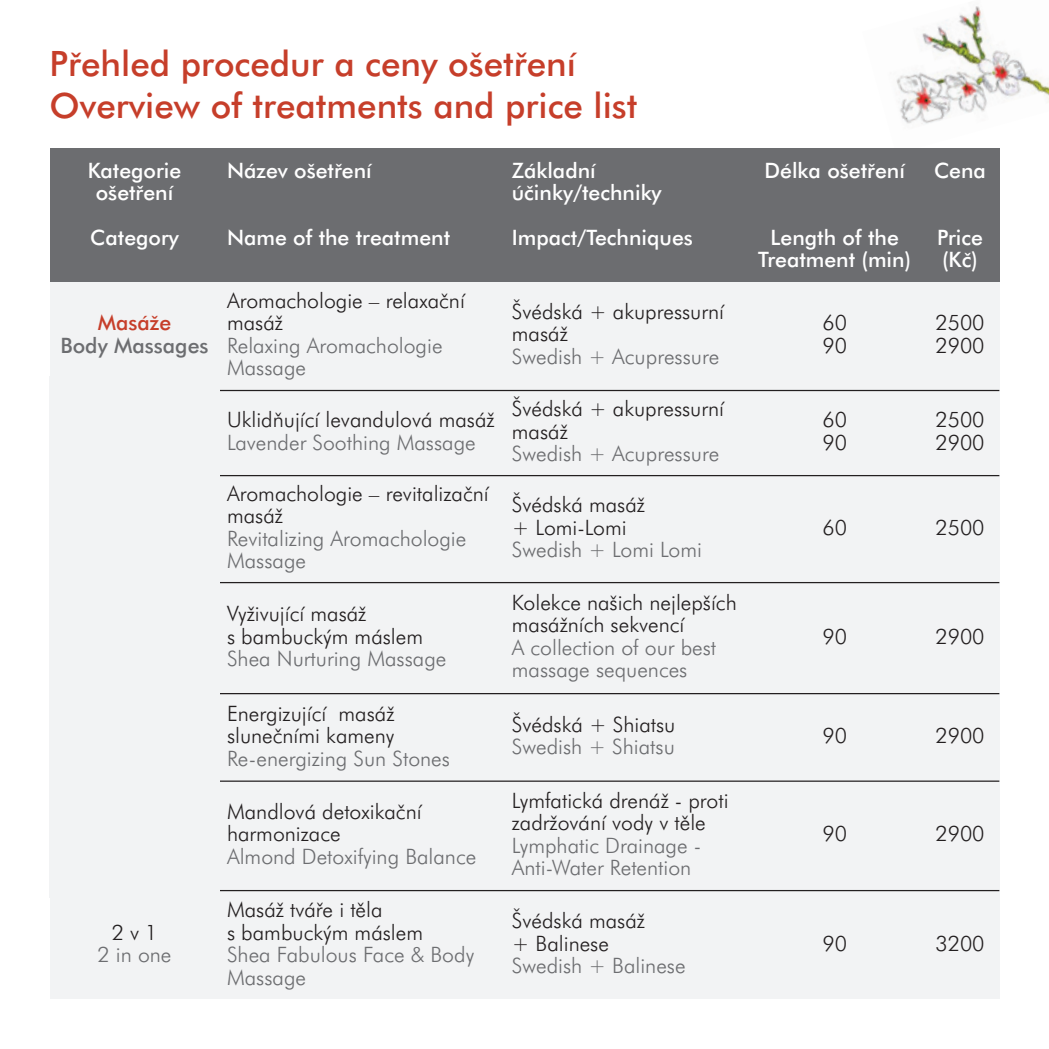
<style>
.page{position:relative;width:1049px;height:1049px;background:#fff}
.page>*{position:absolute;margin:0;border:0;box-sizing:border-box;transform-origin:0 0}
.t1{font:35px/42px "Futura Md AT";color:#c63e2a}
.t2{font:21.25px/22.5px "Futura Lt AT";color:#231f20}
.t3{font:21.25px/22.5px "Futura Lt AT";color:#6c6d70}
.t4{font:21.25px/22.5px "Futura Md AT";color:#fff;text-align:center}
.t5{font:21.25px "Futura Md AT";color:#6c6d70}
.t6{font:21.25px "Futura Md AT";color:#c63e2a}
</style>
<div class="page">
<img style="left:862px;top:6px;width:187px;height:148px">
<div style="left:50px;top:149px;width:169px;height:67px;background:#6c6d70"></div>
<div style="left:219px;top:149px;width:285px;height:67px;background:#6c6d70"></div>
<div style="left:504px;top:149px;width:245px;height:67px;background:#6c6d70"></div>
<div style="left:749px;top:149px;width:172px;height:67px;background:#6c6d70"></div>
<div style="left:921px;top:149px;width:78px;height:67px;background:#6c6d70"></div>
<div style="left:50px;top:216px;width:169px;height:66px;background:#6c6d70"></div>
<div style="left:219px;top:216px;width:285px;height:66px;background:#6c6d70"></div>
<div style="left:504px;top:216px;width:245px;height:66px;background:#6c6d70"></div>
<div style="left:749px;top:216px;width:172px;height:66px;background:#6c6d70"></div>
<div style="left:921px;top:216px;width:78px;height:66px;background:#6c6d70"></div>
<div style="left:50px;top:282px;width:169px;height:108px;background:#f2f3f4"></div>
<div style="left:219px;top:282px;width:285px;height:108px;background:#f2f3f4"></div>
<div style="left:504px;top:282px;width:245px;height:108px;background:#f2f3f4"></div>
<div style="left:749px;top:282px;width:172px;height:108px;background:#f2f3f4"></div>
<div style="left:921px;top:282px;width:78px;height:108px;background:#f2f3f4"></div>
<div style="left:50px;top:390px;width:454px;height:86px;background:#f2f3f4"></div>
<div style="left:504px;top:390px;width:245px;height:86px;background:#f2f3f4"></div>
<div style="left:749px;top:390px;width:172px;height:86px;background:#f2f3f4"></div>
<div style="left:921px;top:390px;width:78px;height:86px;background:#f2f3f4"></div>
<div style="left:50px;top:476px;width:454px;height:107px;background:#f2f3f4"></div>
<div style="left:504px;top:476px;width:245px;height:107px;background:#f2f3f4"></div>
<div style="left:749px;top:476px;width:172px;height:107px;background:#f2f3f4"></div>
<div style="left:921px;top:476px;width:78px;height:107px;background:#f2f3f4"></div>
<div style="left:50px;top:583px;width:454px;height:111px;background:#f2f3f4"></div>
<div style="left:504px;top:583px;width:245px;height:111px;background:#f2f3f4"></div>
<div style="left:749px;top:583px;width:172px;height:111px;background:#f2f3f4"></div>
<div style="left:921px;top:583px;width:78px;height:111px;background:#f2f3f4"></div>
<div style="left:50px;top:694px;width:454px;height:87px;background:#f2f3f4"></div>
<div style="left:504px;top:694px;width:245px;height:87px;background:#f2f3f4"></div>
<div style="left:749px;top:694px;width:172px;height:87px;background:#f2f3f4"></div>
<div style="left:921px;top:694px;width:78px;height:87px;background:#f2f3f4"></div>
<div style="left:50px;top:781px;width:454px;height:109px;background:#f2f3f4"></div>
<div style="left:504px;top:781px;width:245px;height:109px;background:#f2f3f4"></div>
<div style="left:749px;top:781px;width:172px;height:109px;background:#f2f3f4"></div>
<div style="left:921px;top:781px;width:78px;height:109px;background:#f2f3f4"></div>
<div style="left:50px;top:890px;width:169px;height:109px;background:#f2f3f4"></div>
<div style="left:219px;top:890px;width:285px;height:109px;background:#f2f3f4"></div>
<div style="left:504px;top:890px;width:245px;height:109px;background:#f2f3f4"></div>
<div style="left:749px;top:890px;width:172px;height:109px;background:#f2f3f4"></div>
<div style="left:921px;top:890px;width:78px;height:109px;background:#f2f3f4"></div>
<hr style="left:50px;top:390px;width:949px;height:1px;background:#231f20">
<hr style="left:50px;top:475px;width:949px;height:1px;background:#231f20">
<hr style="left:50px;top:582px;width:949px;height:1px;background:#231f20">
<hr style="left:50px;top:693px;width:949px;height:1px;background:#231f20">
<hr style="left:50px;top:780px;width:949px;height:2px;background:#231f20">
<hr style="left:50px;top:890px;width:949px;height:1px;background:#231f20">
<div style="left:50px;top:377px;width:170px;height:521px;background:#f2f3f4"></div>
<h1 class="t1" style="left:50px;top:46px;width:589px">Přehled procedur a ceny ošetření<br>Overview of treatments and price list</h1>
<p class="t4" style="left:88px;top:161px;width:95px">Kategorie ošetření</p>
<p class="t4" style="left:227px;top:161px;width:146px">Název ošetření</p>
<p class="t4" style="left:512px;top:161px;width:151px;text-align:left">Základní účinky/techniky</p>
<p class="t4" style="left:764px;top:161px;width:142px">Délka ošetření</p>
<p class="t4" style="left:934px;top:161px;width:53px">Cena</p>
<p class="t4" style="left:90px;top:228px;width:90px">Category</p>
<p class="t4" style="left:227px;top:228px;width:225px">Name of the treatment</p>
<p class="t4" style="left:512px;top:228px;width:183px">Impact/Techniques</p>
<p class="t4" style="left:758px;top:228px;width:154px">Length of the<br>Treatment (min)</p>
<p class="t4" style="left:937px;top:228px;width:47px;text-align:left">Price (Kč)</p>
<p class="t6" style="left:98px;top:314px;width:75px">Masáže</p>
<p class="t5" style="left:61px;top:337px;width:149px">Body Massages</p>
<p class="t2" style="left:112px;top:923px;width:47px">2 v 1</p>
<p class="t3" style="left:98px;top:945px;width:75px">2 in one</p>
<p class="t2" style="left:227px;top:291px;width:239px">Aromachologie – relaxační masáž</p>
<p class="t3" style="left:227px;top:336px;width:217px">Relaxing Aromachologie<br>Massage</p>
<p class="t2" style="left:227px;top:410px;width:269px">Uklidňující levandulová masáž</p>
<p class="t3" style="left:227px;top:433px;width:250px">Lavender Soothing Massage</p>
<p class="t2" style="left:227px;top:484px;width:263px">Aromachologie – revitalizační masáž</p>
<p class="t3" style="left:227px;top:529px;width:241px">Revitalizing Aromachologie<br>Massage</p>
<p class="t2" style="left:227px;top:604px;width:198px">Vyživující masáž<br>s bambuckým máslem</p>
<p class="t3" style="left:227px;top:649px;width:221px">Shea Nurturing Massage</p>
<p class="t2" style="left:227px;top:703px;width:169px">Energizující masáž slunečními kameny</p>
<p class="t3" style="left:227px;top:748px;width:224px">Re−energizing Sun Stones</p>
<p class="t2" style="left:227px;top:802px;width:196px">Mandlová detoxikační harmonizace</p>
<p class="t3" style="left:227px;top:847px;width:251px">Almond Detoxifying Balance</p>
<p class="t2" style="left:227px;top:900px;width:198px">Masáž tváře i těla<br>s bambuckým máslem</p>
<p class="t3" style="left:227px;top:945px;width:249px">Shea Fabulous Face &amp; Body<br>Massage</p>
<p class="t2" style="left:512px;top:302px;width:214px">Švédská + akupressurní masáž</p>
<p class="t3" style="left:512px;top:347px;width:209px">Swedish + Acupressure</p>
<p class="t2" style="left:512px;top:399px;width:214px">Švédská + akupressurní masáž</p>
<p class="t3" style="left:512px;top:444px;width:209px">Swedish + Acupressure</p>
<p class="t2" style="left:512px;top:495px;width:135px">Švédská masáž + Lomi−Lomi</p>
<p class="t3" style="left:512px;top:540px;width:192px">Swedish + Lomi Lomi</p>
<p class="t2" style="left:512px;top:593px;width:226px">Kolekce našich nejlepších masážních sekvencí</p>
<p class="t3" style="left:512px;top:638px;width:206px">A collection of our best massage sequences</p>
<p class="t2" style="left:512px;top:715px;width:165px">Švédská + Shiatsu</p>
<p class="t3" style="left:512px;top:737px;width:165px">Swedish + Shiatsu</p>
<p class="t2" style="left:512px;top:791px;width:218px">Lymfatická drenáž − proti zadržování vody v těle</p>
<p class="t3" style="left:512px;top:836px;width:191px">Lymphatic Drainage −<br>Anti−Water Retention</p>
<p class="t2" style="left:512px;top:911px;width:135px">Švédská masáž + Balinese</p>
<p class="t3" style="left:512px;top:956px;width:175px">Swedish + Balinese</p>
<p class="t2" style="left:822px;top:313px;width:26px">60<br>90</p>
<p class="t2" style="left:935px;top:313px;width:50px">2500<br>2900</p>
<p class="t2" style="left:822px;top:410px;width:26px">60<br>90</p>
<p class="t2" style="left:935px;top:410px;width:50px">2500<br>2900</p>
<p class="t2" style="left:822px;top:518px;width:26px">60</p>
<p class="t2" style="left:935px;top:518px;width:50px">2500</p>
<p class="t2" style="left:822px;top:627px;width:26px">90</p>
<p class="t2" style="left:935px;top:627px;width:50px">2900</p>
<p class="t2" style="left:822px;top:726px;width:26px">90</p>
<p class="t2" style="left:935px;top:726px;width:50px">2900</p>
<p class="t2" style="left:822px;top:824px;width:26px">90</p>
<p class="t2" style="left:935px;top:824px;width:50px">2900</p>
<p class="t2" style="left:822px;top:934px;width:26px">90</p>
<p class="t2" style="left:935px;top:934px;width:50px">3200</p>
</div>
